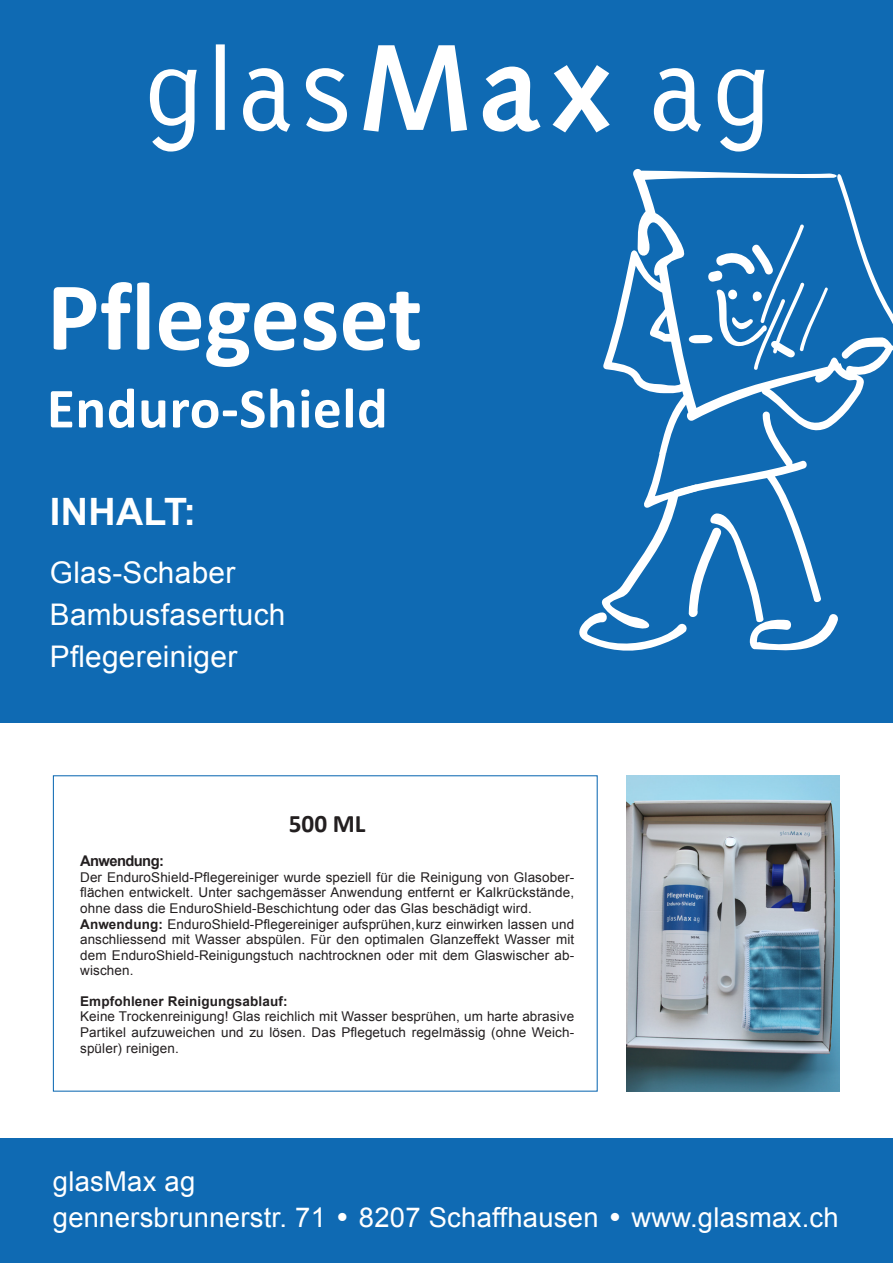
<style>
.page{position:relative;width:893px;height:1263px;background:#fff}
.page>*{position:absolute;margin:0;border:0;box-sizing:border-box;transform-origin:0 0}
.t1{font:700 98.55px "Calibri";color:#fff}
.t2{font:700 57.3px "Calibri";letter-spacing:.01em;color:#fff}
.t3{font:700 37.8px "Arial";letter-spacing:.01em;color:#fff}
.t4{font:29.85px/41.7px "Arial";letter-spacing:.01em;color:#fff}
.t5{font:27.3px/35.7px "Arial";letter-spacing:.01em;color:#fff}
.t6{font:700 25.2px "Calibri";color:#231f20}
.t7{font:700 14.7px "Arial";letter-spacing:-.04em;color:#231f20}
.t8{font:13.5px/15.6px "Arial";letter-spacing:.01em;color:#231f20}
.t9{font:700 13.5px "Arial";letter-spacing:.01em;color:#231f20}
.s1{font-weight:700}
.s2{font-family:"Century Gothic"}
</style>
<div class="page">
<div style="left:0;top:0;width:893px;height:723px;background:#0f6ab3"></div>
<div style="left:0;top:1138px;width:893px;height:125px;background:#0f6ab3"></div>
<svg style="left:216px;top:44px;width:9px;height:86px"></svg>
<svg style="left:306px;top:68px;width:41px;height:64px"></svg>
<svg style="left:363px;top:45px;width:104px;height:87px"></svg>
<svg style="left:552px;top:65px;width:58px;height:67px"></svg>
<svg style="left:150px;top:69px;width:47px;height:83px"></svg>
<svg style="left:243px;top:68px;width:47px;height:64px"></svg>
<svg style="left:483px;top:67px;width:58px;height:65px"></svg>
<svg style="left:654px;top:68px;width:47px;height:64px"></svg>
<svg style="left:718px;top:69px;width:46px;height:83px"></svg>
<svg style="left:603px;top:168px;width:290px;height:251px"></svg>
<svg style="left:579px;top:410px;width:261px;height:241px"></svg>
<img style="left:626px;top:775px;width:213px;height:317px">
<h1 class="t1" style="left:47px;top:256px;width:377px">Pflegeset</h1>
<h2 class="t2" style="left:47px;top:373px;width:342px">Enduro-Shield</h2>
<h3 class="t3" style="left:50px;top:486px;width:148px">INHALT:</h3>
<h3 class="t4" style="left:50px;top:552px;width:237px">Glas-Schaber<br>Bambusfasertuch<br>Pflegereiniger</h3>
<h3 class="t6" style="left:289px;top:807px;width:78px">500 ML</h3>
<p class="t7" style="left:80px;top:851px;width:85px">Anwendung:</p>
<p class="t8" style="left:80px;top:869px;width:496px">Der EnduroShield-Pflegereiniger wurde speziell für die Reinigung von Glasober&shy;flächen entwickelt. Unter sachgemässer Anwendung entfernt er Kalkrückstände, ohne dass die EnduroShield-Beschichtung oder das Glas beschädigt wird.<br><span class="s1">Anwendung:</span> EnduroShield-Pflegereiniger aufsprühen, kurz einwirken lassen und anschliessend mit Wasser abspülen. Für den optimalen Glanzeffekt Wasser mit dem EnduroShield-Reinigungstuch nachtrocknen oder mit dem Glaswischer ab&shy;wischen.</p>
<p class="t9" style="left:80px;top:992px;width:209px">Empfohlener Reinigungsablauf:</p>
<p class="t8" style="left:80px;top:1009px;width:496px;text-align:justify">Keine Trockenreinigung! Glas reichlich mit Wasser besprühen, um harte abrasive Partikel aufzuweichen und zu lösen. Das Pflegetuch regelmässig (ohne Weich&shy;spüler) reinigen.</p>
<h3 class="t5" style="left:53px;top:1163px;width:787px">glasMax ag<br>gennersbrunnerstr. 71 <span class="s2">•</span> 8207 Schaffhausen <span class="s2">•</span> www.glasmax.ch</h3>
</div>
